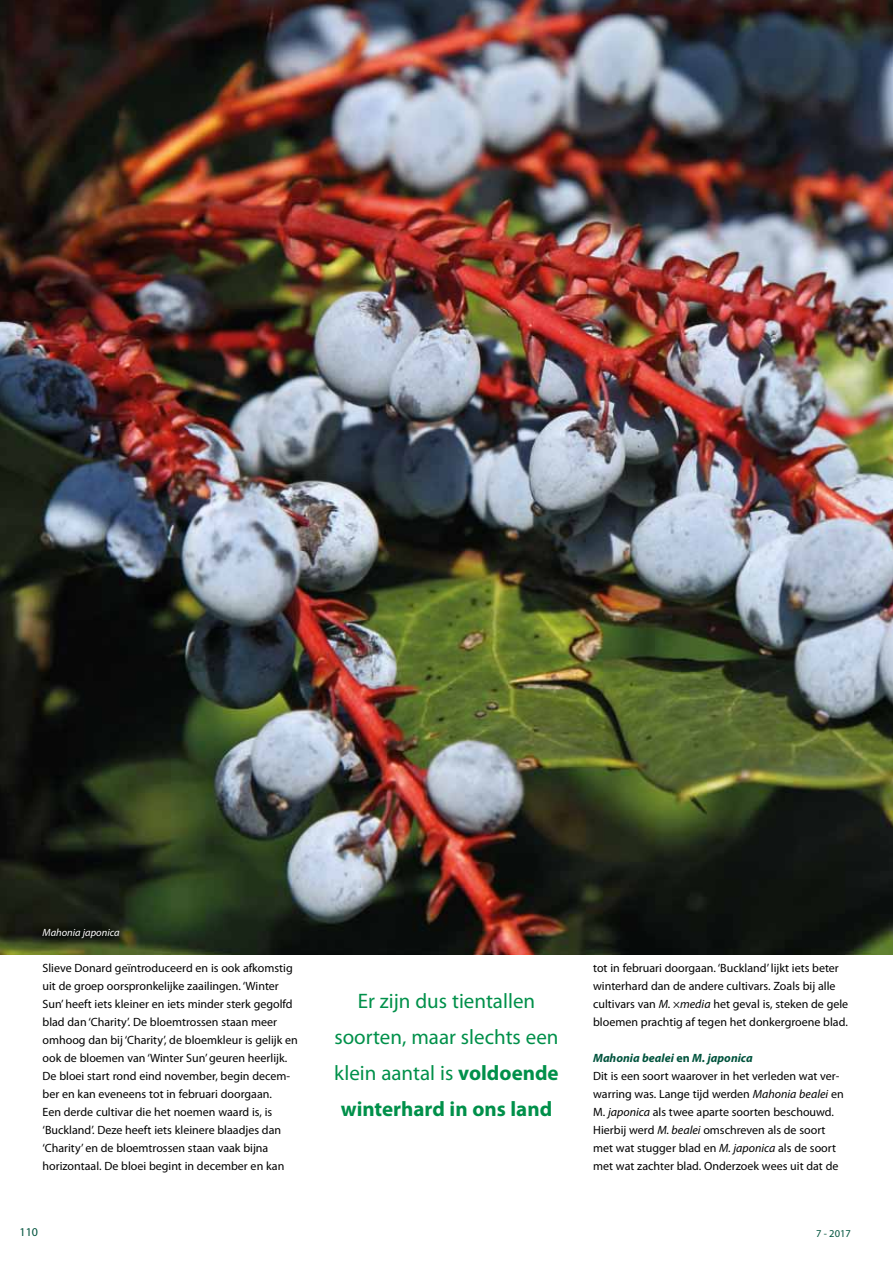
<style>
.page{position:relative;width:893px;height:1263px;background:#fff}
.page>*{position:absolute;margin:0;border:0;box-sizing:border-box;transform-origin:0 0}
.t1{font:21px/36px "Myriad Pro";color:#00904a;text-align:center}
.t2{font:12px/18px "Myriad Pro";color:#000}
.t3{font:12px "Myriad Pro";color:#00533d}
.t4{font:italic 10.5px "Myriad Pro";color:#fff}
.t5{font:10.5px "Myriad Pro";color:#00533d}
.s1{font-style:italic}
.s2{font-weight:700}
.s3{font-weight:700;font-style:italic;color:#00533d}
.s4{font-weight:700;color:#00533d}
</style>
<div class="page">
<img style="left:0;top:0;width:893px;height:954px">
<p class="t4" style="left:43px;top:926px;width:79px">Mahonia japonica</p>
<p class="t2" style="left:43px;top:959px;width:257px">Slieve Donard geïntroduceerd en is ook afkomstig uit de groep oorspronkelijke zaailingen. ‘Winter Sun’ heeft iets kleiner en iets minder sterk gegolfd blad dan ‘Charity’. De bloemtrossen staan meer omhoog dan bij ‘Charity’, de bloemkleur is gelijk en ook de bloemen van ‘Winter Sun’ geuren heerlijk.<br>De bloei start rond eind november, begin decem&shy;ber en kan eveneens tot in februari doorgaan.<br>Een derde cultivar die het noemen waard is, is ‘Buckland’. Deze heeft iets kleinere blaadjes dan ‘Charity’ en de bloemtrossen staan vaak bijna horizontaal. De bloei begint in december en kan</p>
<p class="t2" style="left:593px;top:959px;width:257px">tot in februari doorgaan. ‘Buckland’ lijkt iets beter winterhard dan de andere cultivars. Zoals bij alle cultivars van <span class="s1">M. ×media</span> het geval is, steken de gele bloemen prachtig af tegen het donkergroene blad.</p>
<h1 class="t1" style="left:334px;top:983px;width:226px">Er zijn dus tientallen soorten, maar slechts een klein aantal is <span class="s2">voldoende winterhard in ons land</span></h1>
<p class="t2" style="left:593px;top:1049px;width:252px"><span class="s3">Mahonia bealei</span> <span class="s4">en</span> <span class="s3">M. japonica<br></span>Dit is een soort waarover in het verleden wat ver&shy;warring was. Lange tijd werden <span class="s1">Mahonia bealei</span> en M. <span class="s1">japonica</span> als twee aparte soorten beschouwd.<br>Hierbij werd <span class="s1">M. bealei</span> omschreven als de soort met wat stugger blad en <span class="s1">M. japonica</span> als de soort met wat zachter blad. Onderzoek wees uit dat de</p>
<p class="t3" style="left:20px;top:1224px;width:20px">110</p>
<p class="t5" style="left:816px;top:1227px;width:36px">7 - 2017</p>
</div>
